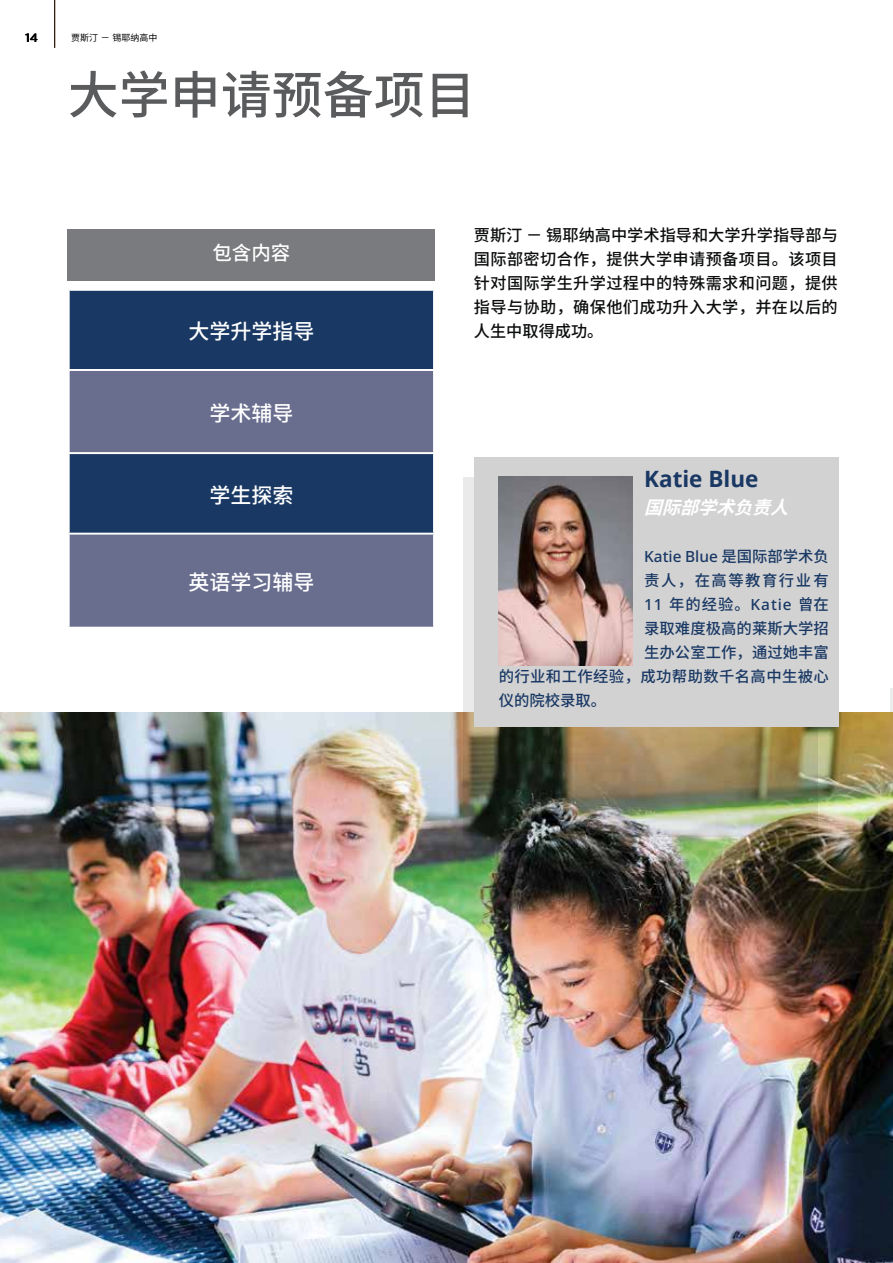
<style>
.page{position:relative;width:893px;height:1263px;background:#fff}
.page>*{position:absolute;margin:0;border:0;box-sizing:border-box;transform-origin:0 0}
.t1{font:500 51px "Noto Sans CJ Ksc";color:#5a5b5d}
.t2{font:700 22.5px "Noto Sans";color:#193864}
.t3{font:500 21px "Noto Sans CJ Ksc";color:#fff}
.t4{font:500 19.5px "Noto Sans CJ Ksc";color:#fff}
.t5{font:italic 700 18px "Noto Sans CJ Ksc";color:#fff}
.t6{font:500 16.2px/24px "Noto Sans CJ Ksc";letter-spacing:.02em;color:#0b0d0c;text-align:justify}
.t7{font:500 15.3px "Noto Sans";color:#193864}
.t8{font:500 15.3px "Noto Sans CJ Ksc";letter-spacing:.025em;color:#193864}
.t9{font:500 15.3px "Noto Sans CJ Ksc";color:#193864}
.t10{font:500 15.3px "Noto Sans CJ Ksc";letter-spacing:.095em;color:#193864}
.t11{font:500 12px "Gotham";color:#000}
.t12{font:9px "Noto Sans CJ Ksc";color:#000}
.s1{font-family:"Noto Sans CJ Ksc"}
</style>
<div class="page">
<hr style="left:891px;top:688px;width:2px;height:575px;background:#ebecec">
<hr style="left:54px;top:0;width:1px;height:48px;background:#391b0c">
<img style="left:0;top:713px;width:893px;height:550px">
<div style="left:68px;top:229px;width:367px;height:52px;background:#7a7b7e"></div>
<div style="left:70px;top:291px;width:363px;height:78px;background:#193864"></div>
<svg style="left:70px;top:371px;width:363px;height:256px;background:#505d81"></svg>
<hr style="left:68px;top:533px;width:367px;height:2px;background:#fff">
<hr style="left:68px;top:452px;width:367px;height:2px;background:#fff">
<img style="left:463px;top:477px;width:354px;height:360px">
<div style="left:474px;top:457px;width:364px;height:270px;background:#d3d2d2"></div>
<img style="left:498px;top:477px;width:134px;height:189px">
<p class="t11" style="left:25px;top:30px;width:14px">14</p>
<p class="t12" style="left:71px;top:32px;width:88px">贾斯汀－锡耶纳高中</p>
<h1 class="t1" style="left:68px;top:66px;width:410px">大学申请预备项目</h1>
<p class="t4" style="left:212px;top:241px;width:79px">包含内容</p>
<p class="t3" style="left:188px;top:320px;width:127px">大学升学指导</p>
<p class="t3" style="left:209px;top:401px;width:85px">学术辅导</p>
<p class="t3" style="left:209px;top:483px;width:85px">学生探索</p>
<p class="t3" style="left:188px;top:570px;width:127px">英语学习辅导</p>
<p class="t6" style="left:474px;top:223px;width:365px">贾斯汀－锡耶纳高中学术指导和大学升学指导部与国际部密切合作，提供大学申请预备项目。该项目针对国际学生升学过程中的特殊需求和问题，提供指导与协助，确保他们成功升入大学，并在以后的人生中取得成功。</p>
<h2 class="t2" style="left:644px;top:463px;width:116px">Katie Blue</h2>
<p class="t5" style="left:644px;top:497px;width:159px">国际部学术负责人</p>
<p class="t7" style="left:644px;top:545px;width:186px">Katie Blue <span class="s1">是国际部学术负</span></p>
<p class="t10" style="left:644px;top:572px;width:186px">责人，在高等教育行业有</p>
<p class="t7" style="left:644px;top:593px;width:186px">11 <span class="s1">年的经验。</span>Katie <span class="s1">曾在</span></p>
<p class="t9" style="left:644px;top:620px;width:186px">录取难度极高的莱斯大学招</p>
<p class="t9" style="left:644px;top:644px;width:186px">生办公室工作，通过她丰富</p>
<p class="t8" style="left:499px;top:668px;width:332px">的行业和工作经验，成功帮助数千名高中生被心</p>
<p class="t8" style="left:499px;top:692px;width:109px">仪的院校录取。</p>
</div>
